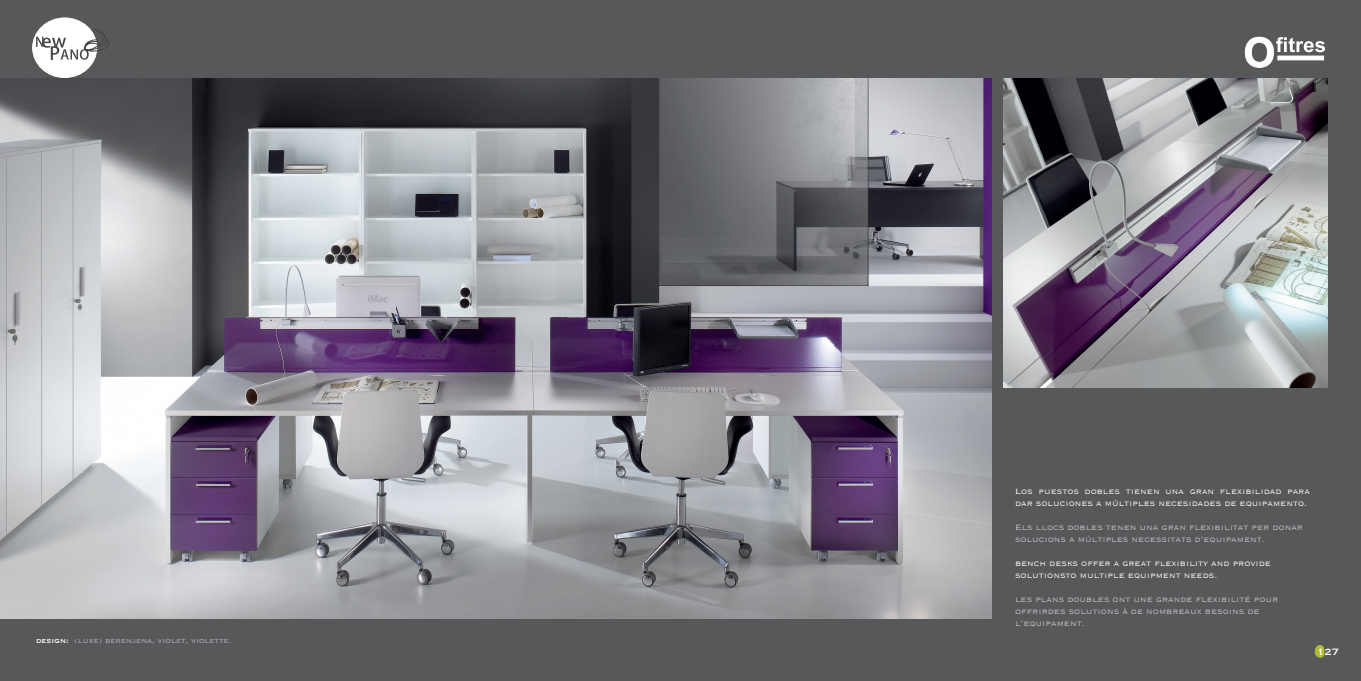
<style>
.page{position:relative;width:1361px;height:681px;background:#fff}
.page>*{position:absolute;margin:0;border:0;box-sizing:border-box;transform-origin:0 0}
.t1{font:12px "Copperplate";color:#fcfcfc}
.t2{font:300 10px/12px "Copperplate";color:#c2c3c6}
.t3{font:300 10px/12px "Copperplate";color:#fff}
.t4{font:9px "Copperplate";color:#9e9fa3}
.s1{color:#fff}
</style>
<div class="page">
<div style="left:0;top:0;width:1361px;height:680px;background:#57585a"></div>
<img style="left:0;top:78px;width:991px;height:540px">
<img style="left:1003px;top:78px;width:324px;height:309px">
<svg style="left:1314px;top:644px;width:11px;height:14px"></svg>
<div style="left:33px;top:18px;width:64px;height:59px;background:#fff;border-radius:50%"></div>
<div style="left:32px;top:17px;width:65px;height:61px;border:1px solid #fff;border-radius:50%"></div>
<svg style="left:36px;top:29px;width:88px;height:31px"></svg>
<svg style="left:1244px;top:36px;width:81px;height:32px"></svg>
<hr style="left:1277px;top:56px;width:47px;height:4px;background:#fff">
<p class="t4" style="left:36px;top:634px;width:197px"><span class="s1">design:</span> (luxe) berenjena, violet, violette.</p>
<p class="t3" style="left:1015px;top:484px;width:296px">Los puestos dobles tienen una gran flexibilidad para dar soluciones a múltiples necesidades de equipamento.</p>
<p class="t2" style="left:1015px;top:520px;width:289px">Els llocs dobles tenen una gran flexibilitat per donar solucions a múltiples necessitats d’equipament.</p>
<p class="t3" style="left:1015px;top:556px;width:257px">bench desks offer a great flexibility and provide solutionsto multiple equipment needs.</p>
<p class="t2" style="left:1015px;top:592px;width:265px">les plans doubles ont une grande flexibilité pour offrirdes solutions à de nombreaux besoins de l’equipament.</p>
<p class="t1" style="left:1317px;top:644px;width:23px">127</p>
</div>
